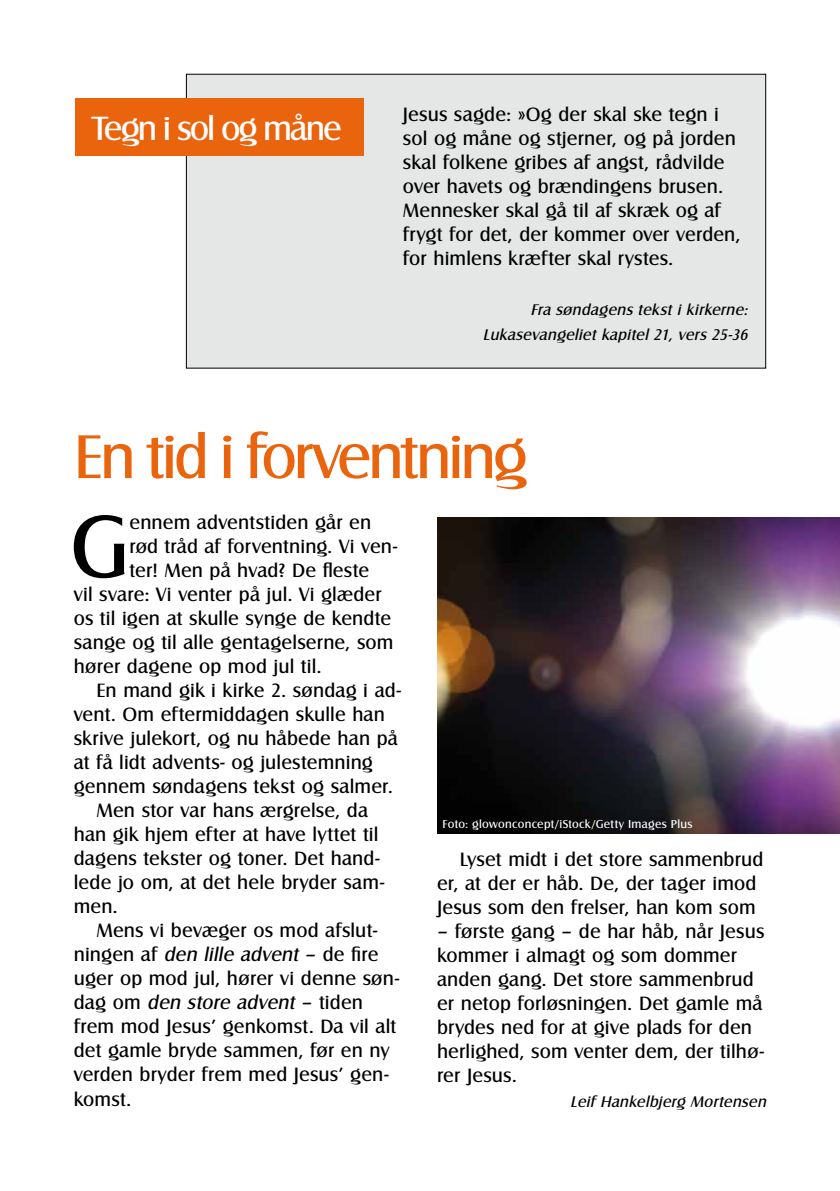
<style>
.page{position:relative;width:840px;height:1191px;background:#fff}
.page>*{position:absolute;margin:0;border:0;box-sizing:border-box;transform-origin:0 0}
.t1{font:92px "Castle T";color:#000}
.t2{font:64px "Castle T";letter-spacing:-.055em;color:#ea640d}
.t3{font:34.8px "Castle T";letter-spacing:-.06em;color:#fff}
.t4{font:20px/24px "Castle T";letter-spacing:.005em;color:#000}
.t5{font:italic 20px "Castle T";color:#000}
.t6{font:italic 16px/25.6px "Castle T";letter-spacing:.035em;color:#000;text-align:right}
.t7{font:12px "Castle T";letter-spacing:.02em;color:#fff}
.s1{font-style:italic}
.s2{font-style:normal}
</style>
<div class="page">
<div style="left:186px;top:74px;width:579px;height:294px;background:#e5e6e6"></div>
<div style="left:75px;top:99px;width:288px;height:57px;background:#ea640d"></div>
<img style="left:437px;top:517px;width:402px;height:317px">
<h3 class="t3" style="left:92px;top:109px;width:251px">Tegn i sol og måne</h3>
<p class="t4" style="left:402px;top:102px;width:339px">Jesus sagde: »Og der skal ske tegn i sol og måne og stjerner, og på jorden skal folkene gribes af angst, rådvilde over havets og brændingens brusen.<br>Mennesker skal gå til af skræk og af frygt for det, der kommer over verden, for himlens kræfter skal rystes.</p>
<p class="t6" style="left:482px;top:296px;width:270px">Fra søndagens tekst i kirkerne:<br>Lukasevangeliet kapitel 21, vers 25-36</p>
<h2 class="t2" style="left:74px;top:421px;width:455px">En tid i forventning</h2>
<h1 class="t1" style="left:70px;top:496px;width:61px">G</h1>
<p class="t4" style="left:129px;top:510px;width:243px">ennem adventstiden går en</p>
<p class="t4" style="left:129px;top:534px;width:269px">rød tråd af forventning. Vi ven-</p>
<p class="t4" style="left:129px;top:558px;width:241px">ter! Men på hvad? De fleste</p>
<p class="t4" style="left:74px;top:582px;width:309px">vil svare: Vi venter på jul. Vi glæder</p>
<p class="t4" style="left:74px;top:606px;width:319px">os til igen at skulle synge de kendte</p>
<p class="t4" style="left:74px;top:630px;width:321px">sange og til alle gentagelserne, som</p>
<p class="t4" style="left:74px;top:654px;width:249px">hører dagene op mod jul til.</p>
<p class="t4" style="left:96px;top:678px;width:306px">En mand gik i kirke 2. søndag i ad-</p>
<p class="t4" style="left:74px;top:702px;width:312px">vent. Om eftermiddagen skulle han</p>
<p class="t4" style="left:74px;top:726px;width:325px">skrive julekort, og nu håbede han på</p>
<p class="t4" style="left:74px;top:750px;width:300px">at få lidt advents- og julestemning</p>
<p class="t4" style="left:74px;top:774px;width:320px">gennem søndagens tekst og salmer.</p>
<p class="t4" style="left:96px;top:798px;width:273px">Men stor var hans ærgrelse, da</p>
<p class="t4" style="left:74px;top:822px;width:306px">han gik hjem efter at have lyttet til</p>
<p class="t4" style="left:74px;top:846px;width:307px">dagens tekster og toner. Det hand-</p>
<p class="t4" style="left:74px;top:870px;width:312px">lede jo om, at det hele bryder sam-</p>
<p class="t4" style="left:74px;top:894px;width:46px">men.</p>
<p class="t4" style="left:96px;top:918px;width:282px">Mens vi bevæger os mod afslut-</p>
<p class="t4" style="left:74px;top:942px;width:306px">n i n g e n af <span class="s1">den lille advent</span> – d e fi r e</p>
<p class="t4" style="left:74px;top:966px;width:327px">uger op mod jul, hører vi denne søn-</p>
<p class="t5" style="left:74px;top:991px;width:290px"><span class="s2">d a g o m</span> den store advent <span class="s2">– t i d e n</span></p>
<p class="t4" style="left:74px;top:1014px;width:324px">frem mod Jesus’ genkomst. Da vil alt</p>
<p class="t4" style="left:74px;top:1038px;width:317px">det gamle bryde sammen, før en ny</p>
<p class="t4" style="left:74px;top:1062px;width:316px">verden bryder frem med Jesus’ gen-</p>
<p class="t4" style="left:74px;top:1086px;width:59px">komst.</p>
<p class="t7" style="left:442px;top:817px;width:251px">Foto: glowonconcept/iStock/Getty Images Plus</p>
<p class="t4" style="left:437px;top:846px;width:328px;text-indent:23px">Lyset midt i det store sammenbrud er, at der er håb. De, der tager imod<br>Jesus som den frelser, han kom som</p>
<p class="t4" style="left:437px;top:918px;width:328px">– første gang – de har håb, når Jesus kommer i almagt og som dommer anden gang. Det store sammenbrud er netop forløsningen. Det gamle må brydes ned for at give plads for den herlighed, som venter dem, der tilhø&shy;rer Jesus.</p>
<p class="t6" style="left:570px;top:1089px;width:201px">Leif Hankelbjerg Mortensen</p>
</div>
